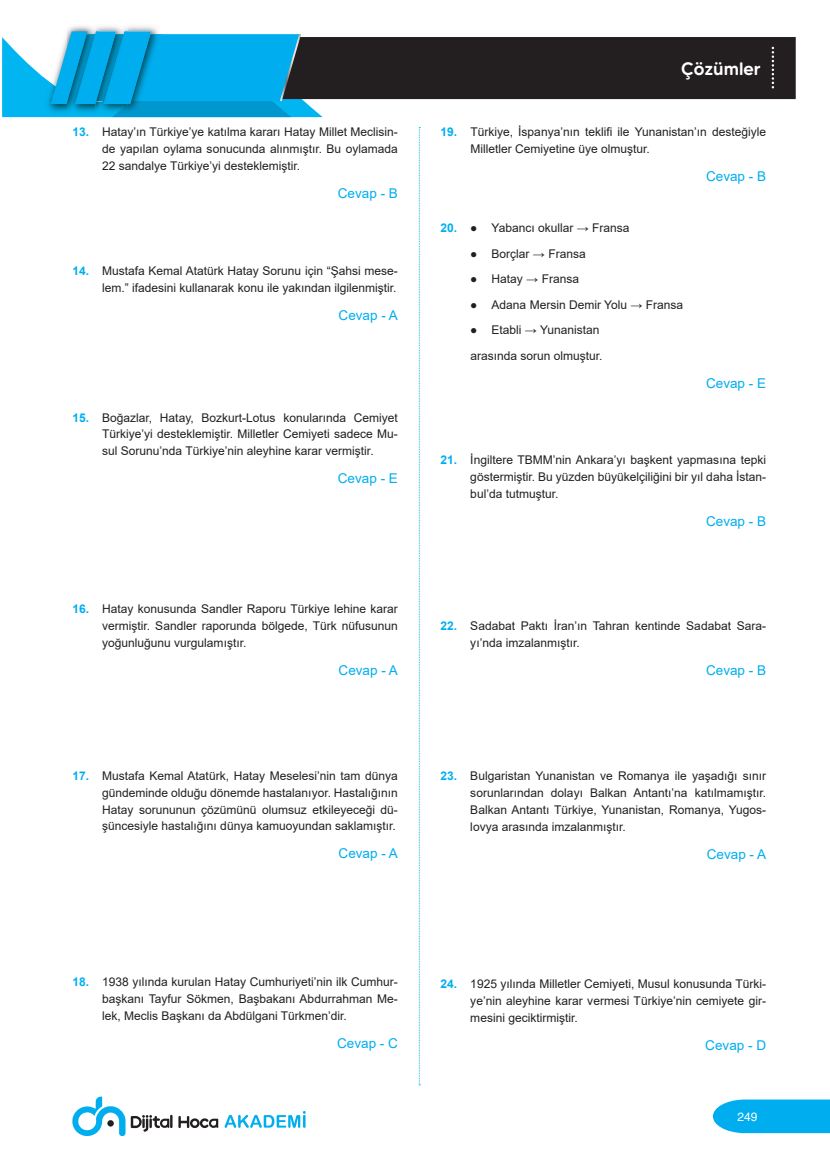
<style>
.page{position:relative;width:830px;height:1170px;background:#fff}
.page>*{position:absolute;margin:0;border:0;box-sizing:border-box;transform-origin:0 0}
.t1{font:500 18px "MADE Tommy Soft";color:#fff}
.CEVAP{font:13.5px "Arial";color:#00aeef}
.Çözüm_devam{font:12px/17px "Arial";color:#231f20;text-align:justify}
.t2{font:12px "yargi Helvetica";color:#fff}
.s1{font-weight:700;color:#00aeef}
</style>
<div class="page">
<svg style="left:713px;top:1099px;width:116px;height:33px;background:#11b3f0"></svg>
<svg style="left:72px;top:1096px;width:53px;height:39px"></svg>
<svg style="left:107px;top:1119px;width:7px;height:7px"></svg>
<svg style="left:224px;top:1111px;width:81px;height:16px"></svg>
<svg style="left:178px;top:1116px;width:40px;height:12px"></svg>
<svg style="left:131px;top:1114px;width:41px;height:17px"></svg>
<svg style="left:418px;top:127px;width:2px;height:958px"></svg>
<div style="left:322px;top:37px;width:473px;height:62px;background:#231f20"></div>
<svg style="left:2px;top:26px;width:320px;height:91px;background:#2babda"></svg>
<svg style="left:771px;top:47px;width:2px;height:41px"></svg>
<p class="Çözüm_devam" style="left:102px;top:124px;width:297px;text-indent:-30px"><span class="s1">13.</span> Hatay’ın Türkiye’ye katılma kararı Hatay Millet Meclisin&shy;de yapılan oylama sonucunda alınmıştır. Bu oylamada 22 sandalye Türkiye’yi desteklemiştir.</p>
<p class="CEVAP" style="left:338px;top:184px;width:62px">Cevap - B</p>
<p class="Çözüm_devam" style="left:72px;top:262px;width:327px;text-align:right"><span class="s1">14.</span> Mustafa Kemal Atatürk Hatay Sorunu için “Şahsi mese&shy;lem.” ifadesini kullanarak konu ile yakından ilgilenmiştir.</p>
<p class="CEVAP" style="left:338px;top:305px;width:61px">Cevap - A</p>
<p class="Çözüm_devam" style="left:102px;top:408px;width:297px;text-indent:-30px"><span class="s1">15.</span> Boğazlar, Hatay, Bozkurt-Lotus konularında Cemiyet Türkiye’yi desteklemiştir. Milletler Cemiyeti sadece Mu&shy;sul Sorunu’nda Türkiye’nin aleyhine karar vermiştir.</p>
<p class="CEVAP" style="left:338px;top:469px;width:62px">Cevap - E</p>
<p class="Çözüm_devam" style="left:102px;top:600px;width:297px;text-indent:-30px"><span class="s1">16.</span> Hatay konusunda Sandler Raporu Türkiye lehine karar vermiştir. Sandler raporunda bölgede, Türk nüfusunun yoğunluğunu vurgulamıştır.</p>
<p class="CEVAP" style="left:338px;top:661px;width:61px">Cevap - A</p>
<p class="Çözüm_devam" style="left:102px;top:766px;width:297px;text-indent:-30px"><span class="s1">17.</span> Mustafa Kemal Atatürk, Hatay Meselesi’nin tam dünya gündeminde olduğu dönemde hastalanıyor. Hastalığının Hatay sorununun çözümünü olumsuz etkileyeceği dü&shy;şüncesiyle hastalığını dünya kamuoyundan saklamıştır.</p>
<p class="CEVAP" style="left:338px;top:844px;width:61px">Cevap - A</p>
<h1 class="t1" style="left:680px;top:57px;width:81px">Çözümler</h1>
<p class="Çözüm_devam" style="left:470px;top:124px;width:297px;text-indent:-30px"><span class="s1">19.</span> Türkiye, İspanya’nın teklifi ile Yunanistan’ın desteğiyle<br>Milletler Cemiyetine üye olmuştur.</p>
<p class="CEVAP" style="left:705px;top:167px;width:62px">Cevap - B</p>
<p class="Çözüm_devam" style="left:440px;top:219px;width:190px"><span class="s1">20.</span> ● Yabancı okullar → Fransa</p>
<p class="Çözüm_devam" style="left:470px;top:245px;width:117px">● Borçlar → Fransa</p>
<p class="Çözüm_devam" style="left:470px;top:270px;width:110px">● Hatay → Fransa</p>
<p class="Çözüm_devam" style="left:470px;top:296px;width:214px">● Adana Mersin Demir Yolu → Fransa</p>
<p class="Çözüm_devam" style="left:470px;top:321px;width:131px">● Etabli → Yunanistan</p>
<p class="Çözüm_devam" style="left:470px;top:347px;width:134px">arasında sorun olmuştur.</p>
<p class="CEVAP" style="left:705px;top:373px;width:62px">Cevap - E</p>
<p class="Çözüm_devam" style="left:470px;top:451px;width:297px;text-indent:-30px"><span class="s1">21.</span> İngiltere TBMM’nin Ankara’yı başkent yapmasına tepki göstermiştir. Bu yüzden büyükelçiliğini bir yıl daha İstan&shy;bul’da tutmuştur.</p>
<p class="CEVAP" style="left:705px;top:512px;width:62px">Cevap - B</p>
<p class="Çözüm_devam" style="left:470px;top:617px;width:297px;text-indent:-30px"><span class="s1">22.</span> Sadabat Paktı İran’ın Tahran kentinde Sadabat Sara&shy;yı’nda imzalanmıştır.</p>
<p class="CEVAP" style="left:705px;top:661px;width:62px">Cevap - B</p>
<p class="Çözüm_devam" style="left:470px;top:766px;width:297px;text-indent:-30px"><span class="s1">23.</span> Bulgaristan Yunanistan ve Romanya ile yaşadığı sınır sorunlarından dolayı Balkan Antantı’na katılmamıştır.<br>Balkan Antantı Türkiye, Yunanistan, Romanya, Yugos&shy;lovya arasında imzalanmıştır.</p>
<p class="CEVAP" style="left:706px;top:844px;width:61px">Cevap - A</p>
<p class="Çözüm_devam" style="left:102px;top:972px;width:297px;text-indent:-30px"><span class="s1">18.</span> 1938 yılında kurulan Hatay Cumhuriyeti’nin ilk Cumhur&shy;başkanı Tayfur Sökmen, Başbakanı Abdurrahman Me&shy;lek, Meclis Başkanı da Abdülgani Türkmen’dir.</p>
<p class="CEVAP" style="left:337px;top:1033px;width:62px">Cevap - C</p>
<p class="Çözüm_devam" style="left:470px;top:975px;width:297px;text-indent:-30px"><span class="s1">24.</span> 1925 yılında Milletler Cemiyeti, Musul konusunda Türki&shy;ye’nin aleyhine karar vermesi Türkiye’nin cemiyete gir&shy;mesini geciktirmiştir.</p>
<p class="CEVAP" style="left:705px;top:1036px;width:62px">Cevap - D</p>
<p class="t2" style="left:737px;top:1109px;width:22px">249</p>
</div>
